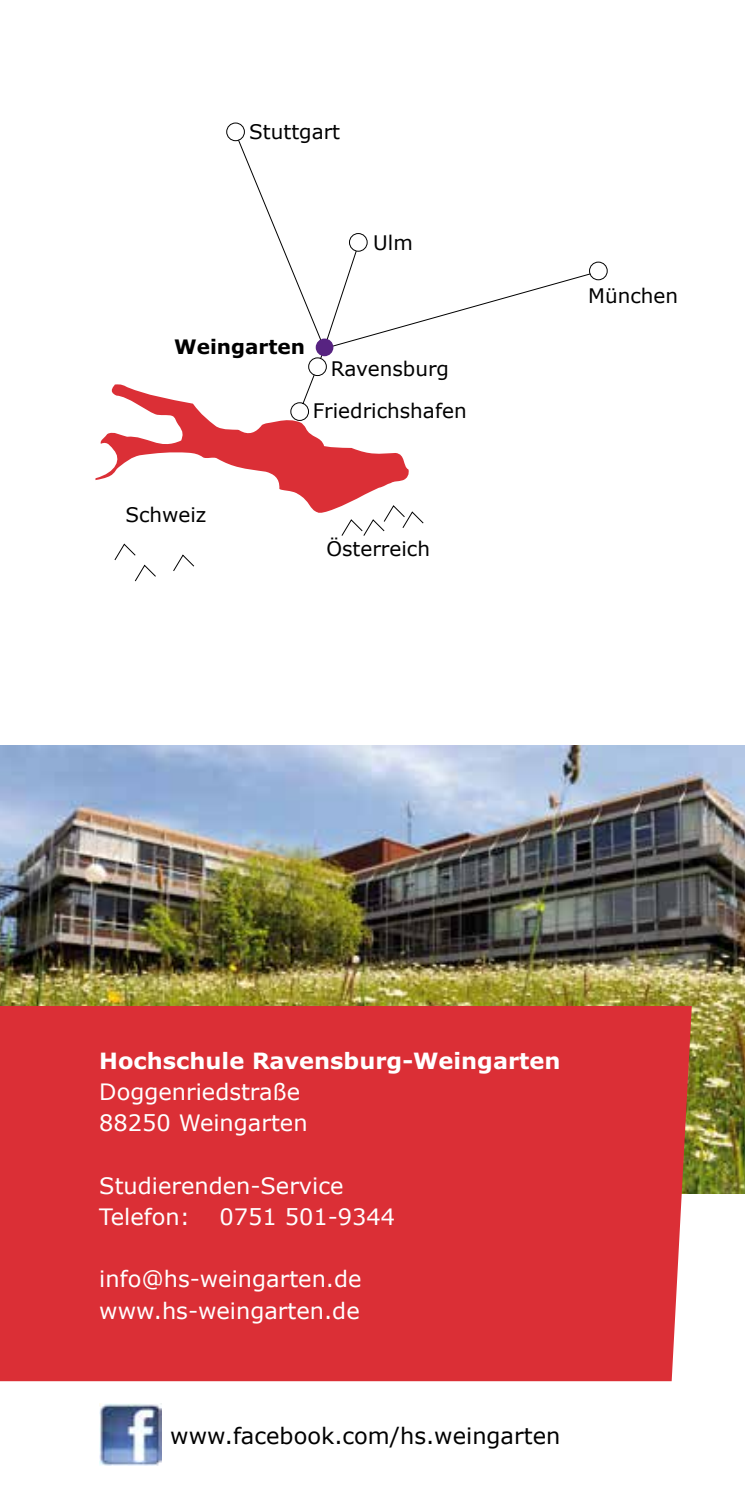
<style>
.page{position:relative;width:745px;height:1489px;background:#fff}
.page>*{position:absolute;margin:0;border:0;box-sizing:border-box;transform-origin:0 0}
.t1{font:22.5px/31.2px "Verdana";color:#fff}
.t2{font:700 22.5px "Verdana";color:#fff}
.t3{font:22.5px "Verdana";color:#000}
.t4{font:20px/42px "Verdana";color:#000;text-align:center}
.t5{font:700 20px "Verdana";color:#000}
</style>
<div class="page">
<img style="left:0;top:745px;width:744px;height:448px">
<div style="left:0;top:1005px;width:691px;height:375px;background:#db2f36"></div>
<svg style="left:237px;top:139px;width:354px;height:245px"></svg>
<div style="left:315px;top:338px;width:18px;height:18px;background:#572381;border-radius:50%"></div>
<svg style="left:95px;top:384px;width:329px;height:198px"></svg>
<img style="left:99px;top:1403px;width:62px;height:62px">
<p class="t4" style="left:249px;top:110px;width:92px">Stuttgart</p>
<p class="t5" style="left:174px;top:334px;width:132px">Weingarten</p>
<p class="t4" style="left:373px;top:222px;width:41px">Ulm</p>
<p class="t4" style="left:125px;top:494px;width:82px">Schweiz</p>
<p class="t4" style="left:312px;top:347px;width:155px">Ravensburg<br>Friedrichshafen</p>
<p class="t4" style="left:326px;top:528px;width:105px">Österreich</p>
<p class="t4" style="left:587px;top:275px;width:91px">München</p>
<p class="t2" style="left:99px;top:1045px;width:462px">Hochschule Ravensburg-Weingarten</p>
<p class="t1" style="left:99px;top:1075px;width:210px">Doggenriedstraße<br>88250 Weingarten</p>
<p class="t1" style="left:99px;top:1169px;width:246px">Studierenden-Service<br>Telefon:</p>
<p class="t1" style="left:219px;top:1200px;width:177px">0751 501-9344</p>
<p class="t1" style="left:99px;top:1263px;width:263px">info@hs-weingarten.de www.hs-weingarten.de</p>
<p class="t3" style="left:170px;top:1419px;width:391px">www.facebook.com/hs.weingarten</p>
</div>
